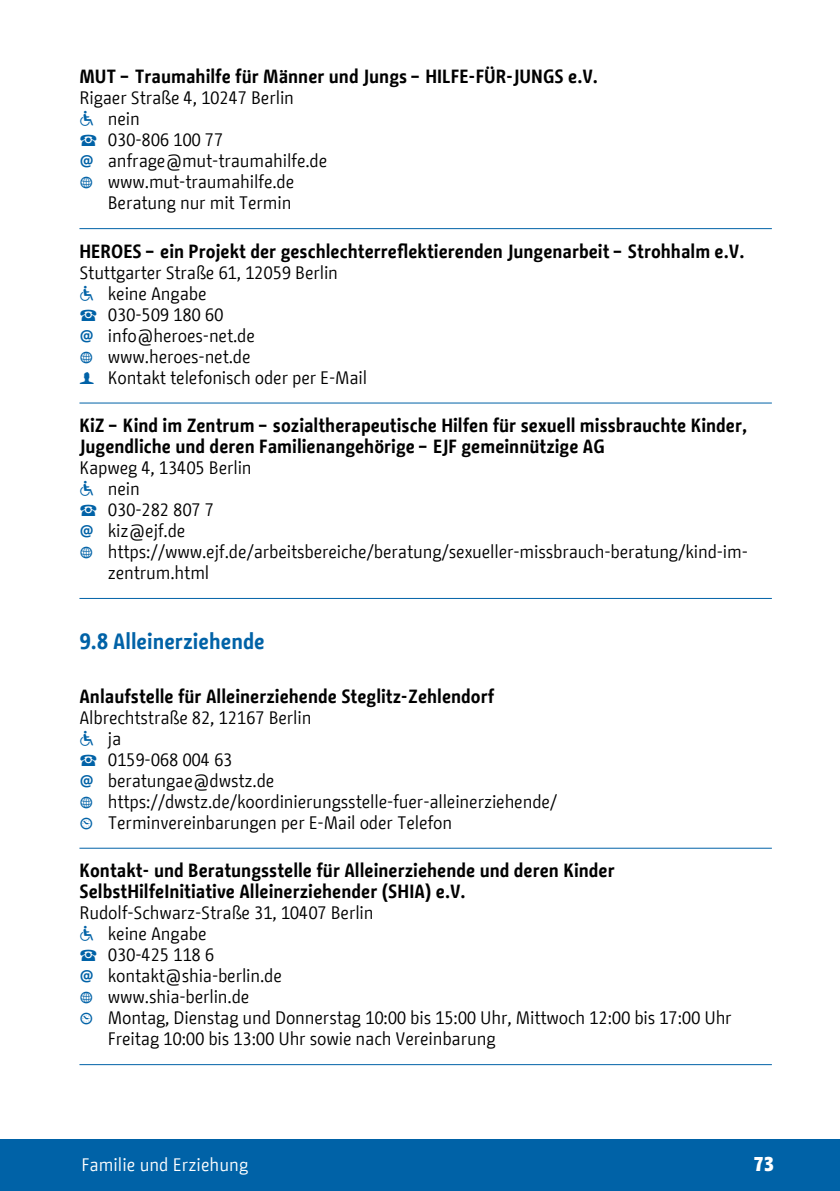
<style>
.page{position:relative;width:840px;height:1191px;background:#fff}
.page>*{position:absolute;margin:0;border:0;box-sizing:border-box;transform-origin:0 0}
._1_1{font:700 22px "BMF Change";color:#0062a7}
.t1{font:900 20px "BMF Change";color:#fff}
.Institution{font:700 19px/21px "BMF Change";color:#000}
.grundtext{font:18px/21px "BMF Change";letter-spacing:-.01em;color:#000}
.t2{font:18px "BMF Change";color:#fff}
.s1{font-family:"Bundesbahn Pi One";font-size:19px;color:#0062a7}
.s2{font-family:"European Pi One";color:#0062a7}
.s3{font-family:"Modern Pictograms";font-size:19px;color:#0062a7}
.s4{font-family:"Modern Pictograms";color:#0062a7}
</style>
<div class="page">
<div style="left:0;top:1140px;width:839px;height:51px;background:#0062a7"></div>
<hr style="left:79px;top:228px;width:692px;height:1px;background:#0062a7">
<hr style="left:79px;top:402px;width:692px;height:1px;background:#0062a7">
<hr style="left:79px;top:598px;width:692px;height:1px;background:#0062a7">
<hr style="left:79px;top:847px;width:692px;height:1px;background:#0062a7">
<hr style="left:79px;top:1064px;width:692px;height:1px;background:#0062a7">
<p class="Institution" style="left:79px;top:66px;width:519px">MUT – Traumahilfe für Männer und Jungs – HILFE-FÜR-JUNGS e.V.</p>
<p class="grundtext" style="left:79px;top:87px;width:216px">Rigaer Straße 4, 10247 Berlin</p>
<p class="grundtext" style="left:79px;top:108px;width:62px"><span class="s1">-</span> nein</p>
<p class="grundtext" style="left:79px;top:129px;width:145px"><span class="s2">Z</span> 030-806 100 77</p>
<p class="grundtext" style="left:79px;top:150px;width:249px"><span class="s3">@</span> anfrage@mut-traumahilfe.de</p>
<p class="grundtext" style="left:79px;top:171px;width:216px"><span class="s4">W</span> www.mut-traumahilfe.de</p>
<p class="grundtext" style="left:108px;top:192px;width:185px">Beratung nur mit Termin</p>
<p class="Institution" style="left:79px;top:240px;width:666px">HEROES – ein Projekt der geschlechterreflektierenden Jungenarbeit – Strohhalm e.V.</p>
<p class="grundtext" style="left:79px;top:262px;width:260px">Stuttgarter Straße 61, 12059 Berlin</p>
<p class="grundtext" style="left:79px;top:283px;width:129px"><span class="s1">-</span> keine Angabe</p>
<p class="grundtext" style="left:79px;top:304px;width:145px"><span class="s2">Z</span> 030-509 180 60</p>
<p class="grundtext" style="left:79px;top:325px;width:177px"><span class="s3">@</span> info@heroes-net.de</p>
<p class="grundtext" style="left:79px;top:346px;width:173px"><span class="s4">W</span> www.heroes-net.de</p>
<p class="grundtext" style="left:79px;top:367px;width:289px"><span class="s3">F</span> Kontakt telefonisch oder per E-Mail</p>
<p class="Institution" style="left:79px;top:415px;width:669px">KiZ – Kind im Zentrum – sozialtherapeutische Hilfen für sexuell missbrauchte Kinder,<br>Jugendliche und deren Familienangehörige – EJF gemeinnützige AG</p>
<p class="grundtext" style="left:79px;top:457px;width:174px">Kapweg 4, 13405 Berlin</p>
<p class="grundtext" style="left:79px;top:478px;width:62px"><span class="s1">-</span> nein</p>
<p class="grundtext" style="left:79px;top:499px;width:136px"><span class="s2">Z</span> 030-282 807 7</p>
<p class="grundtext" style="left:79px;top:520px;width:108px"><span class="s3">@</span> kiz@ejf.de</p>
<p class="grundtext" style="left:108px;top:541px;width:641px;text-indent:-28px"><span class="s4">W</span> https://www.ejf.de/arbeitsbereiche/beratung/sexueller-missbrauch-beratung/kind-im&shy;zentrum.html</p>
<p class="_1_1" style="left:79px;top:626px;width:187px">9.8 Alleinerziehende</p>
<p class="Institution" style="left:79px;top:685px;width:416px">Anlaufstelle für Alleinerziehende Steglitz-Zehlendorf</p>
<p class="grundtext" style="left:79px;top:707px;width:233px">Albrechtstraße 82, 12167 Berlin</p>
<p class="grundtext" style="left:79px;top:728px;width:43px"><span class="s1">-</span> ja</p>
<p class="grundtext" style="left:79px;top:749px;width:155px"><span class="s2">Z</span> 0159-068 004 63</p>
<p class="grundtext" style="left:79px;top:770px;width:196px"><span class="s3">@</span> beratungae@dwstz.de</p>
<p class="grundtext" style="left:79px;top:791px;width:479px"><span class="s4">W</span> https://dwstz.de/koordinierungsstelle-fuer-alleinerziehende/</p>
<p class="grundtext" style="left:79px;top:812px;width:374px"><span class="s4">{</span> Terminvereinbarungen per E-Mail oder Telefon</p>
<p class="Institution" style="left:79px;top:860px;width:536px">Kontakt- und Beratungsstelle für Alleinerziehende und deren Kinder<br>SelbstHilfeInitiative Alleinerziehender (SHIA) e.V.</p>
<p class="grundtext" style="left:79px;top:902px;width:295px">Rudolf-Schwarz-Straße 31, 10407 Berlin</p>
<p class="grundtext" style="left:79px;top:923px;width:129px"><span class="s1">-</span> keine Angabe</p>
<p class="grundtext" style="left:79px;top:944px;width:136px"><span class="s2">Z</span> 030-425 118 6</p>
<p class="grundtext" style="left:79px;top:965px;width:204px"><span class="s3">@</span> kontakt@shia-berlin.de</p>
<p class="grundtext" style="left:79px;top:986px;width:171px"><span class="s4">W</span> www.shia-berlin.de</p>
<p class="grundtext" style="left:108px;top:1007px;width:625px;text-indent:-28px"><span class="s4">{</span> Montag, Dienstag und Donnerstag 10:00 bis 15:00 Uhr, Mittwoch 12:00 bis 17:00 Uhr<br>Freitag 10:00 bis 13:00 Uhr sowie nach Vereinbarung</p>
<p class="t2" style="left:81px;top:1152px;width:168px">Familie und Erziehung</p>
<p class="t1" style="left:753px;top:1150px;width:22px">73</p>
</div>
